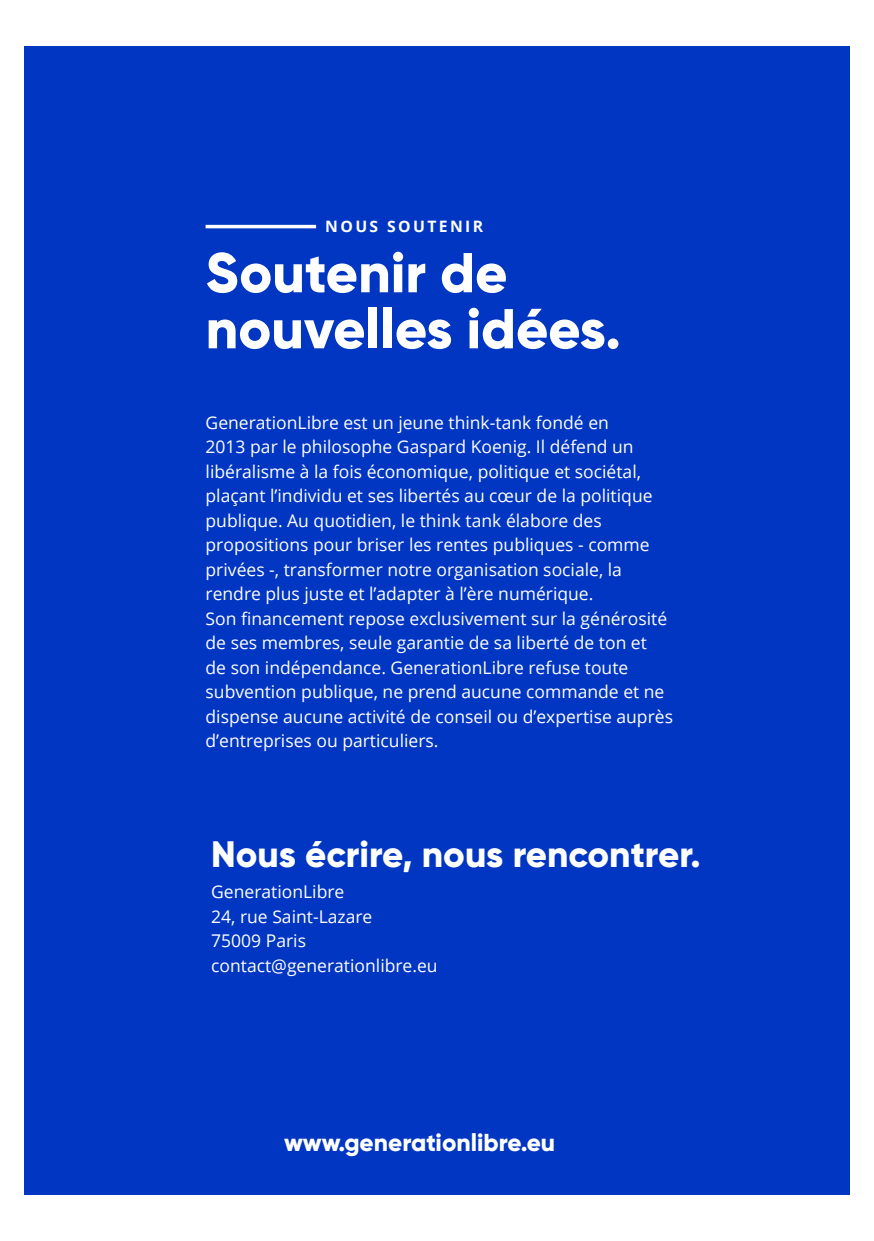
<style>
.page{position:relative;width:874px;height:1241px;background:#fff}
.page>*{position:absolute;margin:0;border:0;box-sizing:border-box;transform-origin:0 0}
.t1{font:800 56px/56px "Gilroy";color:#fff}
.t2{font:800 36.75px "Gilroy";color:#fff}
.t3{font:800 24.5px "Gilroy";color:#fff}
.t4{font:17.5px/24.5px "Open Sans";color:#fff}
.t5{font:700 15.75px "Open Sans";letter-spacing:.15em;color:#fff}
</style>
<div class="page">
<div style="left:24px;top:46px;width:825px;height:1148px;background:#0036c2"></div>
<hr style="left:205px;top:225px;width:111px;height:3px;background:#fff">
<p class="t5" style="left:325px;top:215px;width:159px">NOUS SOUTENIR</p>
<h1 class="t1" style="left:205px;top:244px;width:416px">Soutenir de nouvelles idées.</h1>
<p class="t4" style="left:205px;top:409px;width:468px">GenerationLibre est un jeune think-tank fondé en<br>2013 par le philosophe Gaspard Koenig. Il défend un libéralisme à la fois économique, politique et sociétal, plaçant l’individu et ses libertés au cœur de la politique publique. Au quotidien, le think tank élabore des propositions pour briser les rentes publiques - comme privées -, transformer notre organisation sociale, la rendre plus juste et l’adapter à l’ère numérique.<br>Son financement repose exclusivement sur la générosité de ses membres, seule garantie de sa liberté de ton et<br>de son indépendance. GenerationLibre refuse toute subvention publique, ne prend aucune commande et ne dispense aucune activité de conseil ou d’expertise auprès d’entreprises ou particuliers.</p>
<h2 class="t2" style="left:211px;top:830px;width:490px">Nous écrire, nous rencontrer.</h2>
<p class="t4" style="left:211px;top:879px;width:228px">GenerationLibre<br>24, rue Saint-Lazare<br>75009 Paris contact@generationlibre.eu</p>
<h3 class="t3" style="left:284px;top:1127px;width:272px">www.generationlibre.eu</h3>
</div>
